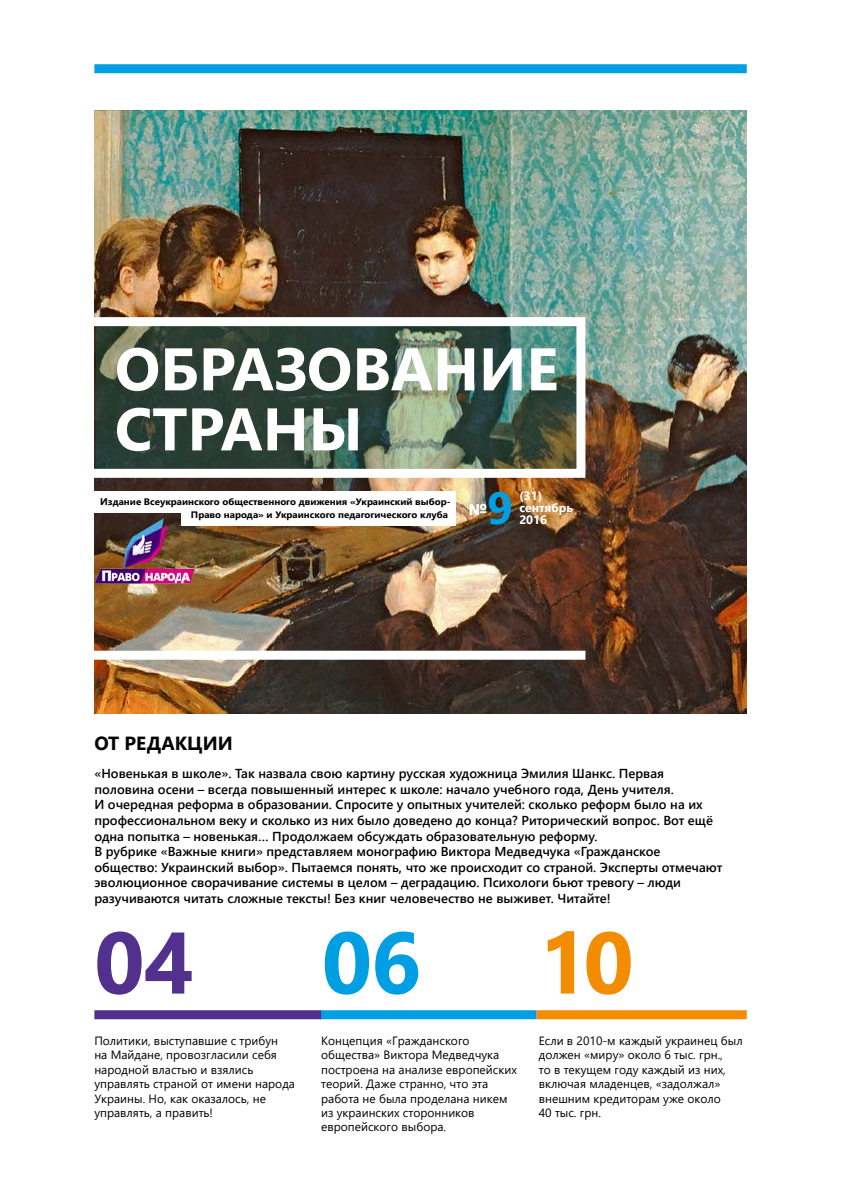
<style>
.page{position:relative;width:842px;height:1191px;background:#fff}
.page>*{position:absolute;margin:0;border:0;box-sizing:border-box;transform-origin:0 0}
.t1{font:700 87.2px "Segoe UI";color:#52308d}
.t2{font:700 87.2px "Segoe UI";color:#009fe3}
.t3{font:700 87.2px "Segoe UI";color:#f28c03}
.t4{font:700 60px/60px "Segoe UI";color:#fff}
.t5{font:700 45px "Segoe UI";color:#009fe3}
.t6{font:700 19px "Segoe UI";color:#000}
.t7{font:700 15.6px "Segoe UI";color:#fff}
.t8{font:600 13px/15.6px "Segoe UI";color:#000}
.t9{font:700 12.2px/11.9px "Segoe UI";color:#fff}
.t10{font:12px/14.4px "Segoe UI";color:#000}
.t11{font:11.7px "Segoe UI Black";color:#fff}
.t12{font:700 9.3px/13.2px "Segoe UI";color:#000;text-align:right;scale:1.04 1}
.s1{font-size:9.7px}
</style>
<div class="page">
<img style="left:94px;top:110px;width:653px;height:603px">
<img style="left:96px;top:327px;width:479px;height:141px">
<div style="left:94px;top:1010px;width:228px;height:9px;background:#52308d"></div>
<div style="left:321px;top:1010px;width:216px;height:9px;background:#009fe3"></div>
<div style="left:537px;top:1010px;width:210px;height:9px;background:#f28c03"></div>
<div style="left:94px;top:64px;width:653px;height:9px;background:#009fe3"></div>
<div style="left:94px;top:650px;width:491px;height:9px;background:#fff"></div>
<div style="left:94px;top:491px;width:362px;height:21px;background:#fff"></div>
<div style="left:181px;top:505px;width:275px;height:21px;background:#fff"></div>
<div style="left:83px;top:317px;width:502px;height:161px;border:9px solid #fff"></div>
<img style="left:94px;top:518px;width:100px;height:65px">
<div style="left:181px;top:572px;width:9px;height:8px;background:#e6007d"></div>
<h2 class="t4" style="left:115px;top:338px;width:445px">ОБРАЗОВАНИЕ<br>СТРАНЫ</h2>
<p class="t12" style="left:100px;top:495px;width:338px"><span class="s1">И</span>здание Всеукраинского общественного движения «Украинский выбор-<br>Право народа» и Украинского педагогического клуба</p>
<p class="t9" style="left:519px;top:490px;width:55px">(31) сентябрь</p>
<p class="t7" style="left:468px;top:497px;width:20px">№</p>
<h3 class="t5" style="left:487px;top:472px;width:27px">9</h3>
<p class="t9" style="left:519px;top:513px;width:29px">2016</p>
<p class="t11" style="left:181px;top:568px;width:10px">А</p>
<h3 class="t6" style="left:94px;top:728px;width:140px">ОТ РЕДАКЦИИ</h3>
<p class="t8" style="left:94px;top:765px;width:629px">«Новенькая в школе». Так назвала свою картину русская художница Эмилия Шанкс. Первая половина осени – всегда повышенный интерес к школе: начало учебного года, День учителя.<br>И очередная реформа в образовании. Спросите у опытных учителей: сколько реформ было на их профессиональном веку и сколько из них было доведено до конца? Риторический вопрос. Вот ещё одна попытка – новенькая… Продолжаем обсуждать образовательную реформу.<br>В рубрике «Важные книги» представляем монографию Виктора Медведчука «Гражданское общество: Украинский выбор». Пытаемся понять, что же происходит со страной. Эксперты отмечают эволюционное сворачивание системы в целом – деградацию. Психологи бьют тревогу – люди разучиваются читать сложные тексты! Без книг человечество не выживет. Читайте!</p>
<h1 class="t1" style="left:94px;top:892px;width:101px">04</h1>
<h1 class="t2" style="left:322px;top:892px;width:101px">06</h1>
<h1 class="t3" style="left:539px;top:892px;width:96px">10</h1>
<p class="t10" style="left:94px;top:1033px;width:202px">Политики, выступавшие с трибун<br>на Майдане, провозгласили себя народной властью и взялись управлять страной от имени народа<br>Украины. Но, как оказалось, не управлять, а править!</p>
<p class="t10" style="left:321px;top:1033px;width:197px">Концепция «Гражданского общества» Виктора Медведчука построена на анализе европейских теорий. Даже странно, что эта работа не была проделана никем из украинских сторонников европейского выбора.</p>
<p class="t10" style="left:539px;top:1033px;width:205px">Если в 2010-м каждый украинец был должен «миру» около 6 тыс. грн.,<br>то в текущем году каждый из них, включая младенцев, «задолжал» внешним кредиторам уже около<br>40 тыс. грн.</p>
</div>
